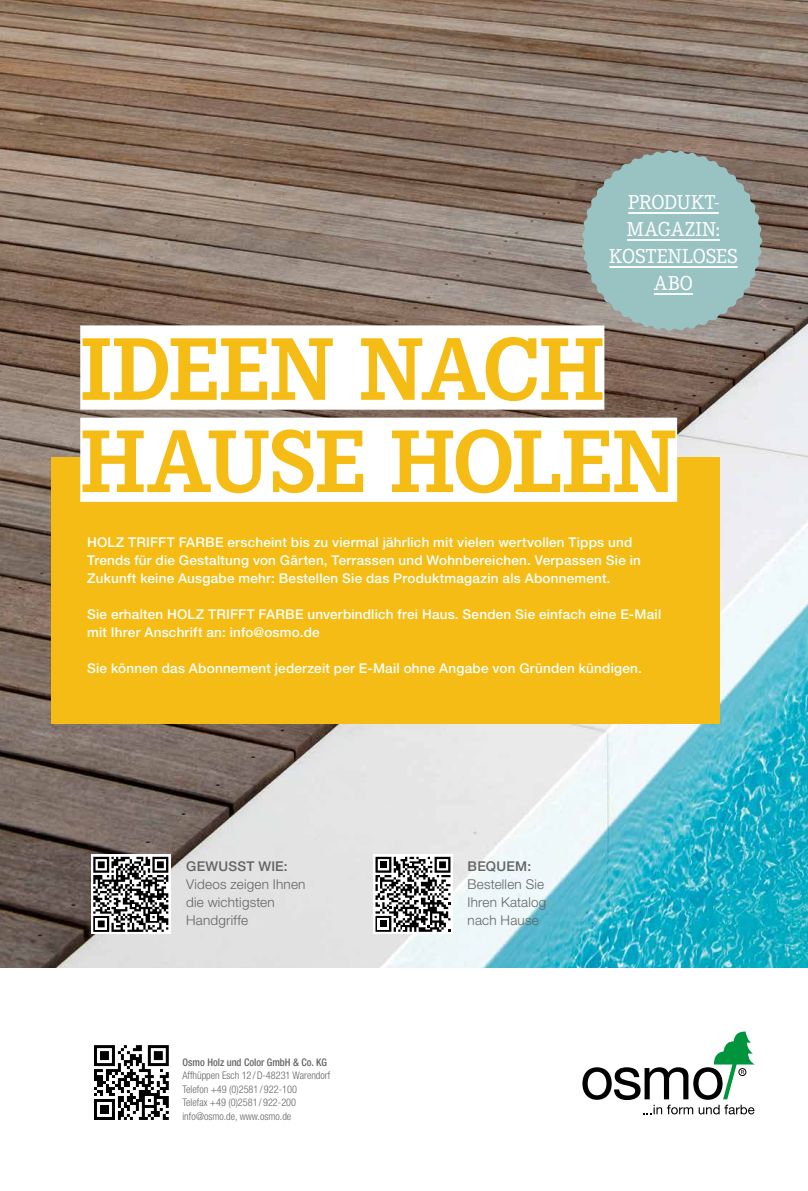
<style>
.page{position:relative;width:808px;height:1191px;background:#fff}
.page>*{position:absolute;margin:0;border:0;box-sizing:border-box;transform-origin:0 0}
.t1{font:700 92.25px/92.2px "Corporate E";letter-spacing:-.01em;color:#f4bc14}
.t2{font:21px/27px "Corporate E";letter-spacing:.01em;color:#fff;text-align:center}
.t3{font:500 13.5px/18px "Helvetica Neue";letter-spacing:.015em;color:#fff}
.t4{font:300 13.5px/18px "Helvetica Neue";letter-spacing:.015em;color:#626463}
.t5{font:500 13.5px "Helvetica Neue";letter-spacing:.02em;color:#626463}
.t6{font:300 condensed 10.5px/13.5px "Helvetica Neue";color:#626463}
.t7{font:500 condensed 10.5px "Helvetica Neue";color:#626463}
</style>
<div class="page">
<svg style="left:582px;top:1031px;width:173px;height:83px"></svg>
<svg style="left:94px;top:1045px;width:75px;height:75px"></svg>
<img style="left:0;top:0;width:808px;height:967px">
<div style="left:91px;top:854px;width:80px;height:80px;background:#fff"></div>
<svg style="left:93px;top:856px;width:75px;height:76px"></svg>
<div style="left:373px;top:854px;width:80px;height:80px;background:linear-gradient(to right,#fff,#fff)"></div>
<svg style="left:375px;top:856px;width:75px;height:75px"></svg>
<div style="left:51px;top:457px;width:669px;height:266px;background:#f4bc14"></div>
<div style="left:80px;top:325px;width:524px;height:85px;background:#fff"></div>
<div style="left:80px;top:417px;width:597px;height:85px;background:#fff"></div>
<svg style="left:582px;top:150px;width:180px;height:181px"></svg>
<hr style="left:628px;top:212px;width:91px;height:2px;background:#fff">
<hr style="left:627px;top:239px;width:93px;height:2px;background:#fff">
<hr style="left:609px;top:266px;width:129px;height:2px;background:#fff">
<hr style="left:654px;top:293px;width:39px;height:2px;background:#fff">
<h2 class="t2" style="left:609px;top:189px;width:130px">PRODUKT-<br>MAGAZIN:<br>KOSTENLOSES<br>ABO</h2>
<h1 class="t1" style="left:80px;top:324px;width:599px">IDEEN NACH<br>HAUSE HOLEN</h1>
<p class="t3" style="left:87px;top:533px;width:555px">HOLZ TRIFFT FARBE erscheint bis zu viermal jährlich mit vielen wertvollen Tipps und<br>Trends für die Gestaltung von Gärten, Terrassen und Wohnbereichen. Verpassen Sie in<br>Zukunft keine Ausgabe mehr: Bestellen Sie das Produktmagazin als Abonnement.</p>
<p class="t3" style="left:87px;top:605px;width:576px">Sie erhalten HOLZ TRIFFT FARBE unverbindlich frei Haus. Senden Sie einfach eine E-Mail mit Ihrer Anschrift an: info@osmo.de</p>
<p class="t3" style="left:87px;top:659px;width:556px">Sie können das Abonnement jederzeit per E-Mail ohne Angabe von Gründen kündigen.</p>
<p class="t5" style="left:186px;top:858px;width:103px">GEWUSST WIE:</p>
<p class="t4" style="left:186px;top:874px;width:121px">Videos zeigen Ihnen die wichtigsten<br>Handgriffe</p>
<p class="t7" style="left:182px;top:1055px;width:146px">Osmo Holz und Color GmbH &amp; Co. KG</p>
<p class="t6" style="left:182px;top:1068px;width:149px">Affhüppen Esch 12 /D-48231 Warendorf<br>Telefon +49 (0)2581 / 922-100<br>Telefax +49 (0)2581 / 922-200 info@osmo.de, www.osmo.de</p>
<p class="t5" style="left:468px;top:858px;width:65px">BEQUEM:</p>
<p class="t4" style="left:468px;top:874px;width:80px">Bestellen Sie<br>Ihren Katalog nach Hause</p>
</div>
